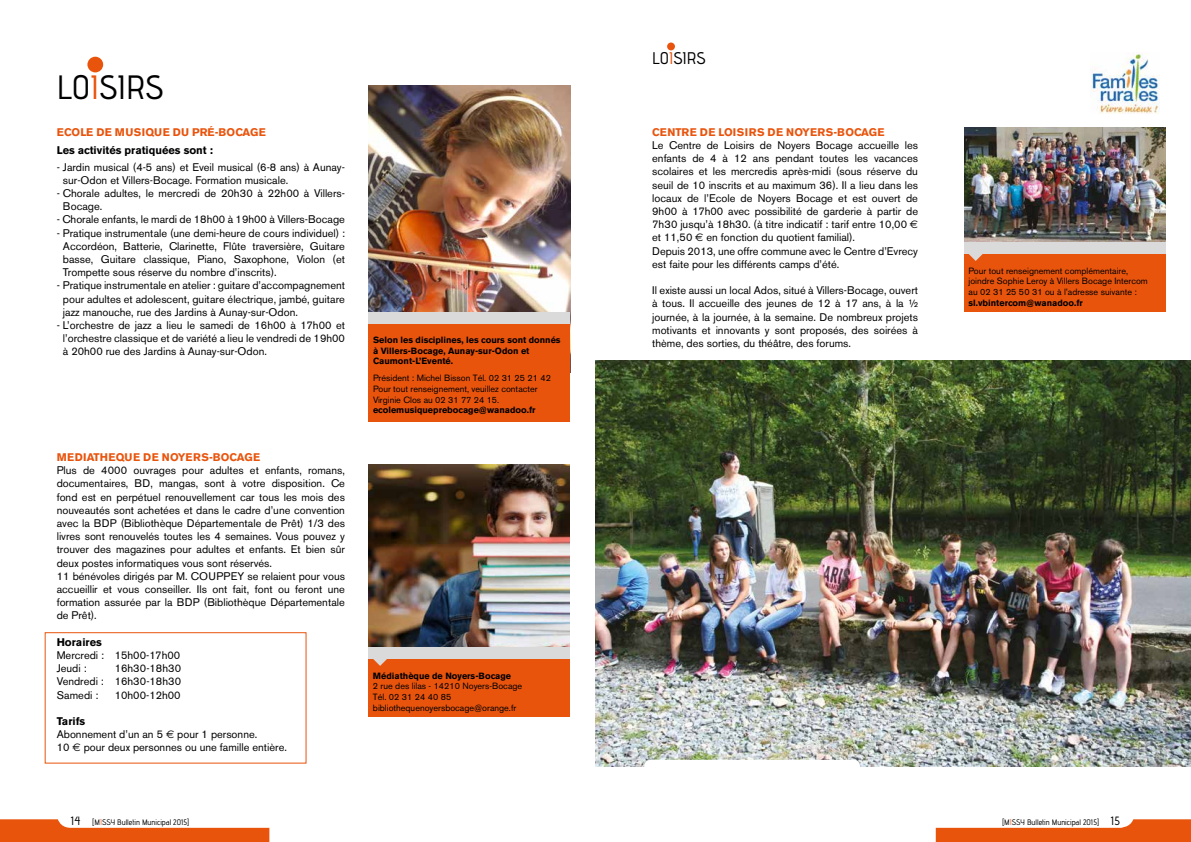
<style>
.page{position:relative;width:1191px;height:842px;background:#fff}
.page>*{position:absolute;margin:0;border:0;box-sizing:border-box;transform-origin:0 0}
.t1{font:33.7px "advent Bd 1";color:#000}
.t2{font:16.9px "advent Bd 1";color:#000}
.t3{font:11px/13.2px "Akzidenz Grotesk BE";color:#000}
.t4{font:700 11px "Akzidenz Grotesk BE";letter-spacing:.02em;color:#e9540d}
.t5{font:700 11px "Akzidenz Grotesk BE";color:#000}
.t6{font:9px/10.8px "Akzidenz Grotesk BE";color:#000}
.t7{font:700 9px/10.8px "Akzidenz Grotesk BE";color:#000}
.t8{font:8px "advent Bd 1";color:#000}
.s1{color:#e9540d}
.s2{font-weight:700}
.s3{font-family:"Euro Sans"}
.s4{font-size:12px}
</style>
<div class="page">
<img style="left:595px;top:360px;width:596px;height:406px">
<svg style="left:0;top:819px;width:269px;height:23px"></svg>
<svg style="left:935px;top:819px;width:256px;height:23px"></svg>
<div style="left:644px;top:760px;width:216px;height:14px;background:#fff;border-radius:6px"></div>
<div style="left:87px;top:57px;width:16px;height:15px;background:#e9540d;border-radius:50%"></div>
<img style="left:369px;top:85px;width:201px;height:227px">
<div style="left:369px;top:312px;width:201px;height:109px;background:#e9540d"></div>
<div style="left:369px;top:312px;width:201px;height:11px;background:#dadada"></div>
<img style="left:964px;top:128px;width:201px;height:114px">
<div style="left:964px;top:242px;width:201px;height:70px;background:#e9540d"></div>
<div style="left:964px;top:242px;width:201px;height:12px;background:#dadada"></div>
<svg style="left:969px;top:254px;width:13px;height:7px"></svg>
<img style="left:1090px;top:52px;width:69px;height:62px">
<div style="left:667px;top:43px;width:8px;height:7px;background:#e9540d;border-radius:50%"></div>
<img style="left:369px;top:465px;width:201px;height:182px">
<div style="left:368px;top:647px;width:202px;height:70px;background:#e9540d"></div>
<div style="left:368px;top:647px;width:202px;height:12px;background:#dadada"></div>
<svg style="left:373px;top:659px;width:14px;height:7px"></svg>
<div style="left:45px;top:632px;width:261px;height:132px;border:1px solid #e9540d"></div>
<h1 class="t1" style="left:57px;top:67px;width:108px">LO<span class="s1">I</span>SIRS</h1>
<p class="t4" style="left:57px;top:126px;width:211px">ECOLE DE MUSIQUE DU PRÉ-BOCAGE</p>
<p class="t5" style="left:57px;top:144px;width:158px">Les activités pratiquées sont :</p>
<p class="t3" style="left:63px;top:160px;width:284px;text-indent:-6px">- Jardin musical (4-5 ans) et Eveil musical (6-8 ans) à Aunay&shy;sur-Odon et Villers-Bocage. Formation musicale.</p>
<p class="t3" style="left:63px;top:186px;width:283px;text-indent:-6px">- Chorale adultes, le mercredi de 20h30 à 22h00 à Villers-<br>Bocage.</p>
<p class="t3" style="left:57px;top:213px;width:290px">- Chorale enfants, le mardi de 18h00 à 19h00 à Villers-Bocage</p>
<p class="t3" style="left:63px;top:226px;width:284px;text-align:justify;text-indent:-6px">- Pratique instrumentale (une demi-heure de cours individuel) :<br>Accordéon, Batterie, Clarinette, Flûte traversière, Guitare basse, Guitare classique, Piano, Saxophone, Violon (et Trompette sous réserve du nombre d’inscrits).</p>
<p class="t3" style="left:63px;top:279px;width:284px;text-align:justify;text-indent:-6px">- Pratique instrumentale en atelier : guitare d’accompagnement pour adultes et adolescent, guitare électrique, jambé, guitare jazz manouche, rue des Jardins à Aunay-sur-Odon.</p>
<p class="t3" style="left:63px;top:318px;width:284px;text-align:justify;text-indent:-6px">- L’orchestre de jazz a lieu le samedi de 16h00 à 17h00 et l’orchestre classique et de variété a lieu le vendredi de 19h00 à 20h00 rue des Jardins à Aunay-sur-Odon.</p>
<p class="t4" style="left:57px;top:451px;width:205px">MEDIATHEQUE DE NOYERS-BOCAGE</p>
<p class="t3" style="left:57px;top:464px;width:290px">Plus de 4000 ouvrages pour adultes et enfants, romans, documentaires, BD, mangas, sont à votre disposition. Ce fond est en perpétuel renouvellement car tous les mois des nouveautés sont achetées et dans le cadre d’une convention avec la BDP (Bibliothèque Départementale de Prêt) 1/3 des livres sont renouvelés toutes les 4 semaines. Vous pouvez y trouver des magazines pour adultes et enfants. Et bien sûr deux postes informatiques vous sont réservés.<br>11 bénévoles dirigés par M. COUPPEY se relaient pour vous accueillir et vous conseiller. Ils ont fait, font ou feront une formation assurée par la BDP (Bibliothèque Départementale de Prêt).</p>
<p class="t5" style="left:57px;top:636px;width:47px">Horaires</p>
<p class="t3" style="left:57px;top:648px;width:125px">Mercredi : 15h00-17h00<br>Jeudi :</p>
<p class="t3" style="left:57px;top:662px;width:126px;text-align:justify;text-indent:58px">16h30-18h30<br>Vendredi : 16h30-18h30<br>Samedi :</p>
<p class="t3" style="left:115px;top:688px;width:67px">10h00-12h00</p>
<p class="t3" style="left:57px;top:714px;width:232px"><span class="s2">Tarifs<br></span>Abonnement d’un an 5 <span class="s3">e</span> pour 1 personne.<br>10 <span class="s3">e</span> pour deux personnes ou une famille entière.</p>
<p class="t7" style="left:373px;top:334px;width:189px">Selon les disciplines, les cours sont donnés à Villers-Bocage, Aunay-sur-Odon et<br>Caumont-L’Eventé.</p>
<p class="t6" style="left:373px;top:372px;width:179px">Président : Michel Bisson Tél. 02 31 25 21 42<br>Pour tout renseignement, veuillez contacter<br>Virginie Clos au 02 31 77 24 15.</p>
<p class="t7" style="left:373px;top:405px;width:164px">ecolemusiqueprebocage@wanadoo.fr</p>
<p class="t7" style="left:373px;top:670px;width:140px">Médiathèque de Noyers-Bocage</p>
<p class="t6" style="left:373px;top:681px;width:151px">2 rue des lilas - 14210 Noyers-Bocage<br>Tél. 02 31 24 40 85 bibliothequenoyersbocage@orange.fr</p>
<h2 class="t2" style="left:652px;top:47px;width:55px">LO<span class="s1">I</span>SIRS</h2>
<p class="t4" style="left:652px;top:126px;width:234px">CENTRE DE LOISIRS DE NOYERS-BOCAGE</p>
<p class="t3" style="left:652px;top:139px;width:267px">Le Centre de Loisirs de Noyers Bocage accueille les enfants de 4 à 12 ans pendant toutes les vacances scolaires et les mercredis après-midi (sous réserve du seuil de 10 inscrits et au maximum 36). Il a lieu dans les locaux de l’Ecole de Noyers Bocage et est ouvert de 9h00 à 17h00 avec possibilité de garderie à partir de 7h30 jusqu’à 18h30. (à titre indicatif : tarif entre 10,00 <span class="s3">€ </span>et 11,50 <span class="s3">€</span> en fonction du quotient familial).<br>Depuis 2013, une offre commune avec le Centre d’Evrecy est faite pour les différents camps d’été.</p>
<p class="t3" style="left:652px;top:284px;width:267px;text-align:justify">Il existe aussi un local Ados, situé à Villers-Bocage, ouvert à tous. Il accueille des jeunes de 12 à 17 ans, à la ½ journée, à la journée, à la semaine. De nombreux projets motivants et innovants y sont proposés, des soirées à thème, des sorties, du théâtre, des forums.</p>
<p class="t6" style="left:968px;top:265px;width:181px">Pour tout renseignement complémentaire, joindre Sophie Leroy à Villers Bocage Intercom au 02 31 25 50 31 ou à l’adresse suivante :</p>
<p class="t7" style="left:968px;top:298px;width:116px">sl.vbintercom@wanadoo.fr</p>
<p class="t8" style="left:71px;top:817px;width:120px"><span class="s4">14</span> [M<span class="s1">I</span>SSY Bulletin Municipal 2015]</p>
<p class="t8" style="left:1002px;top:817px;width:120px">[M<span class="s1">I</span>SSY Bulletin Municipal 2015] <span class="s4">15</span></p>
</div>
